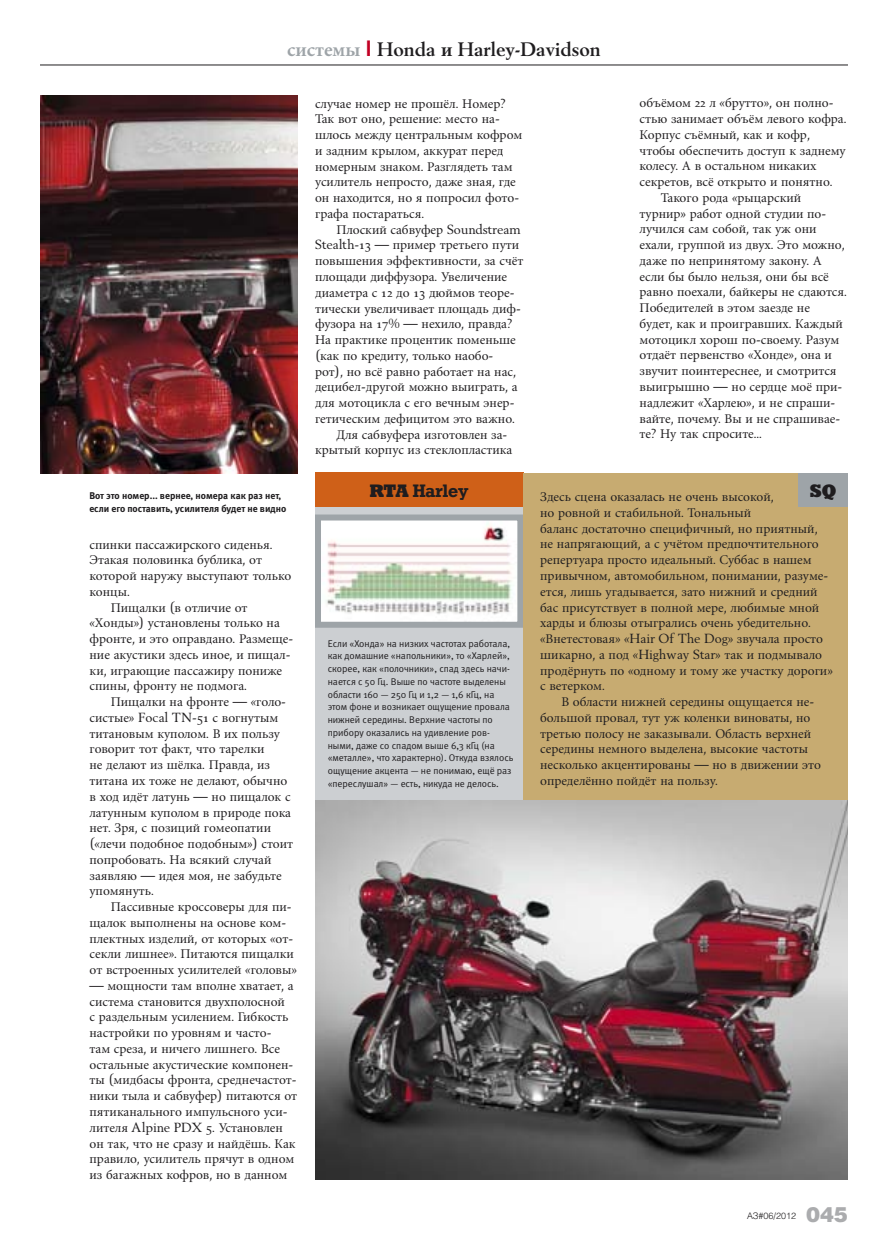
<style>
.page{position:relative;width:888px;height:1258px;background:#fff}
.page>*{position:absolute;margin:0;border:0;box-sizing:border-box;transform-origin:0 0}
.t1{font:700 21px "Berling Antiqua";color:#1f1d1f}
.t2{font:900 21px "Helios Blackz";color:#abacae}
.t3{font:700 18px "Geo Slb 712 C Md BT";color:#1f1d1f}
.t4{font:18px "Geo Slb 712 CX Bd BT";color:#1f1d1f}
.t5{font:14.25px/15.8px "Berling Antiqua";color:#1f1d1f}
.t6{font:9.75px/12.8px "Meta Normal C";color:#1f1d1f}
.t7{font:9.75px/12.8px "Meta Bold C";color:#1f1d1f}
.t8{font:300 9px "Helios Lightz";color:#1f1d1f}
.s1{color:#9ea4a8}
.s2{font-family:"Avangard TM";color:#c20024}
.s3{font-family:"Geo Slb 712 CX Bd BT";font-weight:400}
</style>
<div class="page">
<div style="left:315px;top:500px;width:208px;height:219px;background:#cccfd2"></div>
<div style="left:315px;top:473px;width:208px;height:34px;background:#cf6018"></div>
<img style="left:322px;top:521px;width:194px;height:100px">
<div style="left:315px;top:514px;width:208px;height:114px;border:6px solid #9ea4a8"></div>
<div style="left:315px;top:639px;width:208px;height:162px;background:#cccfd2"></div>
<div style="left:523px;top:473px;width:325px;height:328px;background:#c7ab71"></div>
<div style="left:798px;top:473px;width:50px;height:34px;background:#9ea4a8"></div>
<img style="left:315px;top:801px;width:533px;height:379px">
<img style="left:40px;top:95px;width:258px;height:378px">
<hr style="left:40px;top:65px;width:808px;height:1px;background:#1f1d1f">
<p class="t1" style="left:287px;top:37px;width:315px"><span class="s1">системы</span> <span class="s2">I</span> Honda и Harley-Davidson</p>
<p class="t7" style="left:89px;top:489px;width:198px">Вот это номер... вернее, номера как раз нет, если его поставить, усилителя будет не видно</p>
<p class="t5" style="left:90px;top:536px;width:185px">спинки пассажирского сиденья.</p>
<p class="t5" style="left:90px;top:552px;width:174px">Этакая половинка бублика, от</p>
<p class="t5" style="left:90px;top:568px;width:203px">которой наружу выступают только</p>
<p class="t5" style="left:90px;top:583px;width:42px">концы.</p>
<p class="t5" style="left:111px;top:599px;width:138px">Пищалки (в отличие от</p>
<p class="t5" style="left:90px;top:615px;width:192px">«Хонды») установлены только на</p>
<p class="t5" style="left:90px;top:631px;width:205px">фронте, и это оправдано. Размеще-</p>
<p class="t5" style="left:90px;top:646px;width:202px">ние акустики здесь иное, и пищал-</p>
<p class="t5" style="left:90px;top:662px;width:194px">ки, играющие пассажиру пониже</p>
<p class="t5" style="left:90px;top:678px;width:159px">спины, фронту не подмога.</p>
<p class="t5" style="left:111px;top:694px;width:177px">Пищалки на фронте — «голо-</p>
<p class="t5" style="left:90px;top:709px;width:190px">систые» Focal TN-51 с вогнутым</p>
<p class="t5" style="left:90px;top:725px;width:192px">титановым куполом. В их пользу</p>
<p class="t5" style="left:90px;top:741px;width:177px">говорит тот факт, что тарелки</p>
<p class="t5" style="left:90px;top:757px;width:182px">не делают из шёлка. Правда, из</p>
<p class="t5" style="left:90px;top:772px;width:199px">титана их тоже не делают, обычно</p>
<p class="t5" style="left:90px;top:788px;width:203px">в ход идёт латунь — но пищалок с</p>
<p class="t5" style="left:90px;top:804px;width:203px">латунным куполом в природе пока</p>
<p class="t5" style="left:90px;top:820px;width:183px">нет. Зря, с позиций гомеопатии</p>
<p class="t5" style="left:90px;top:835px;width:205px">(«лечи подобное подобным») стоит</p>
<p class="t5" style="left:90px;top:851px;width:183px">попробовать. На всякий случай</p>
<p class="t5" style="left:90px;top:867px;width:194px">заявляю — идея моя, не забудьте</p>
<p class="t5" style="left:90px;top:883px;width:66px">упомянуть.</p>
<p class="t5" style="left:111px;top:898px;width:182px">Пассивные кроссоверы для пи-</p>
<p class="t5" style="left:90px;top:914px;width:198px">щалок выполнены на основе ком-</p>
<p class="t5" style="left:90px;top:930px;width:205px">плектных изделий, от которых «от-</p>
<p class="t5" style="left:90px;top:946px;width:206px">секли лишнее». Питаются пищалки</p>
<p class="t5" style="left:90px;top:961px;width:209px">от встроенных усилителей «головы»</p>
<p class="t5" style="left:90px;top:977px;width:209px">— мощности там вполне хватает, а система становится двухполосной<br>с раздельным усилением. Гибкость настройки по уровням и часто-<br>там среза, и ничего лишнего. Все остальные акустические компонен&shy;ты (мидбасы фронта, среднечастот&shy;ники тыла и сабвуфер) питаются от пятиканального импульсного уси&shy;лителя Alpine PDX 5. Установлен он так, что не сразу и найдёшь. Как правило, усилитель прячут в одном из багажных кофров, но в данном</p>
<p class="t5" style="left:315px;top:95px;width:192px">случае номер не прошёл. Номер?</p>
<p class="t5" style="left:315px;top:111px;width:186px">Так вот оно, решение: место на-</p>
<p class="t5" style="left:315px;top:127px;width:209px">шлось между центральным кофром</p>
<p class="t5" style="left:315px;top:142px;width:190px">и задним крылом, аккурат перед</p>
<p class="t5" style="left:315px;top:158px;width:199px">номерным знаком. Разглядеть там</p>
<p class="t5" style="left:315px;top:174px;width:202px">усилитель непросто, даже зная, где</p>
<p class="t5" style="left:315px;top:190px;width:206px">он находится, но я попросил фото-</p>
<p class="t5" style="left:315px;top:205px;width:110px">графа постараться.</p>
<p class="t5" style="left:336px;top:221px;width:186px">Плоский сабвуфер Soundstream</p>
<p class="t5" style="left:315px;top:237px;width:206px">Stealth-13 — пример третьего пути</p>
<p class="t5" style="left:315px;top:253px;width:210px">повышения эффективности, за счёт</p>
<p class="t5" style="left:315px;top:268px;width:193px">площади диффузора. Увеличение</p>
<p class="t5" style="left:315px;top:284px;width:201px">диаметра с 12 до 13 дюймов теоре-</p>
<p class="t5" style="left:315px;top:300px;width:207px">тически увеличивает площадь диф-</p>
<p class="t5" style="left:315px;top:316px;width:199px">фузора на 17% — нехило, правда?</p>
<p class="t5" style="left:315px;top:331px;width:202px">На практике процентик поменьше</p>
<p class="t5" style="left:315px;top:347px;width:180px">(как по кредиту, только наобо-</p>
<p class="t5" style="left:315px;top:363px;width:202px">рот), но всё равно работает на нас,</p>
<p class="t5" style="left:315px;top:379px;width:204px">децибел-другой можно выиграть, а</p>
<p class="t5" style="left:315px;top:395px;width:201px">для мотоцикла с его вечным энер-</p>
<p class="t5" style="left:315px;top:410px;width:201px">гетическим дефицитом это важно.</p>
<p class="t5" style="left:336px;top:426px;width:172px">Для сабвуфера изготовлен за-</p>
<p class="t5" style="left:315px;top:442px;width:199px">крытый корпус из стеклопластика</p>
<p class="t3" style="left:370px;top:480px;width:100px"><span class="s3">RTA</span> Harley</p>
<p class="t6" style="left:328px;top:637px;width:187px">Если «Хонда» на низких частотах работала, как домашние «напольники», то «Харлей», скорее, как «полочники», спад здесь начи&shy;нается с 50 Гц. Выше по частоте выделены области 160 — 250 Гц и 1,2 — 1,6 кГц, на этом фоне и возникает ощущение провала нижней середины. Верхние частоты по прибору оказались на удивление ров&shy;ными, даже со спадом выше 6,3 кГц (на «металле», что характерно). Откуда взялось ощущение акцента — не понимаю, ещё раз «переслушал» — есть, никуда не делось.</p>
<p class="t5" style="left:640px;top:95px;width:195px">объёмом 22 л «брутто», он полно-</p>
<p class="t5" style="left:640px;top:111px;width:208px">стью занимает объём левого кофра.</p>
<p class="t5" style="left:640px;top:126px;width:172px">Корпус съёмный, как и кофр,</p>
<p class="t5" style="left:640px;top:142px;width:208px">чтобы обеспечить доступ к заднему</p>
<p class="t5" style="left:640px;top:158px;width:178px">колесу. А в остальном никаких</p>
<p class="t5" style="left:640px;top:174px;width:194px">секретов, всё открыто и понятно.</p>
<p class="t5" style="left:661px;top:189px;width:142px">Такого рода «рыцарский</p>
<p class="t5" style="left:640px;top:205px;width:188px">турнир» работ одной студии по-</p>
<p class="t5" style="left:640px;top:221px;width:178px">лучился сам собой, так уж они</p>
<p class="t5" style="left:640px;top:237px;width:207px">ехали, группой из двух. Это можно,</p>
<p class="t5" style="left:640px;top:252px;width:184px">даже по непринятому закону. А</p>
<p class="t5" style="left:640px;top:268px;width:191px">если бы было нельзя, они бы всё</p>
<p class="t5" style="left:640px;top:284px;width:209px">равно поехали, байкеры не сдаются.</p>
<p class="t5" style="left:640px;top:300px;width:172px">Победителей в этом заезде не</p>
<p class="t5" style="left:640px;top:315px;width:205px">будет, как и проигравших. Каждый</p>
<p class="t5" style="left:640px;top:331px;width:201px">мотоцикл хорош по-своему. Разум</p>
<p class="t5" style="left:640px;top:347px;width:194px">отдаёт первенство «Хонде», она и</p>
<p class="t5" style="left:640px;top:363px;width:198px">звучит поинтереснее, и смотрится</p>
<p class="t5" style="left:640px;top:378px;width:204px">выигрышно — но сердце моё при-</p>
<p class="t5" style="left:640px;top:394px;width:197px">надлежит «Харлею», и не спраши-</p>
<p class="t5" style="left:640px;top:410px;width:202px">вайте, почему. Вы и не спрашивае-</p>
<p class="t5" style="left:640px;top:426px;width:124px">те? Ну так спросите...</p>
<p class="t4" style="left:810px;top:480px;width:28px">SQ</p>
<p class="t5" style="left:540px;top:489px;width:235px">Здесь сцена оказалась не очень высокой,</p>
<p class="t5" style="left:540px;top:504px;width:213px">но ровной и стабильной. Тональный</p>
<p class="t5" style="left:540px;top:520px;width:279px">баланс достаточно специфичный, но приятный,</p>
<p class="t5" style="left:540px;top:536px;width:280px">не напрягающий, а с учётом предпочтительного</p>
<p class="t5" style="left:540px;top:552px;width:273px">репертуара просто идеальный. Суббас в нашем</p>
<p class="t5" style="left:540px;top:567px;width:289px">привычном, автомобильном, понимании, разуме-</p>
<p class="t5" style="left:540px;top:583px;width:279px">ется, лишь угадывается, зато нижний и средний</p>
<p class="t5" style="left:540px;top:599px;width:281px">бас присутствует в полной мере, любимые мной</p>
<p class="t5" style="left:540px;top:615px;width:272px">харды и блюзы отыгрались очень убедительно.</p>
<p class="t5" style="left:540px;top:630px;width:284px">«Внетестовая» «Hair Of The Dog» звучала просто</p>
<p class="t5" style="left:540px;top:646px;width:283px">шикарно, а под «Highway Star» так и подмывало</p>
<p class="t5" style="left:540px;top:662px;width:294px">продёрнуть по «одному и тому же участку дороги»</p>
<p class="t5" style="left:540px;top:678px;width:66px">с ветерком.</p>
<p class="t5" style="left:561px;top:694px;width:254px">В области нижней середины ощущается не-</p>
<p class="t5" style="left:540px;top:709px;width:272px">большой провал, тут уж коленки виноваты, но</p>
<p class="t5" style="left:540px;top:725px;width:272px">третью полосу не заказывали. Область верхней</p>
<p class="t5" style="left:540px;top:741px;width:269px">середины немного выделена, высокие частоты</p>
<p class="t5" style="left:540px;top:757px;width:282px">несколько акцентированы — но в движении это</p>
<p class="t5" style="left:540px;top:772px;width:179px">определённо пойдёт на пользу.</p>
<p class="t8" style="left:747px;top:1210px;width:51px">АЗ#06/2012</p>
<p class="t2" style="left:806px;top:1201px;width:43px">045</p>
</div>
